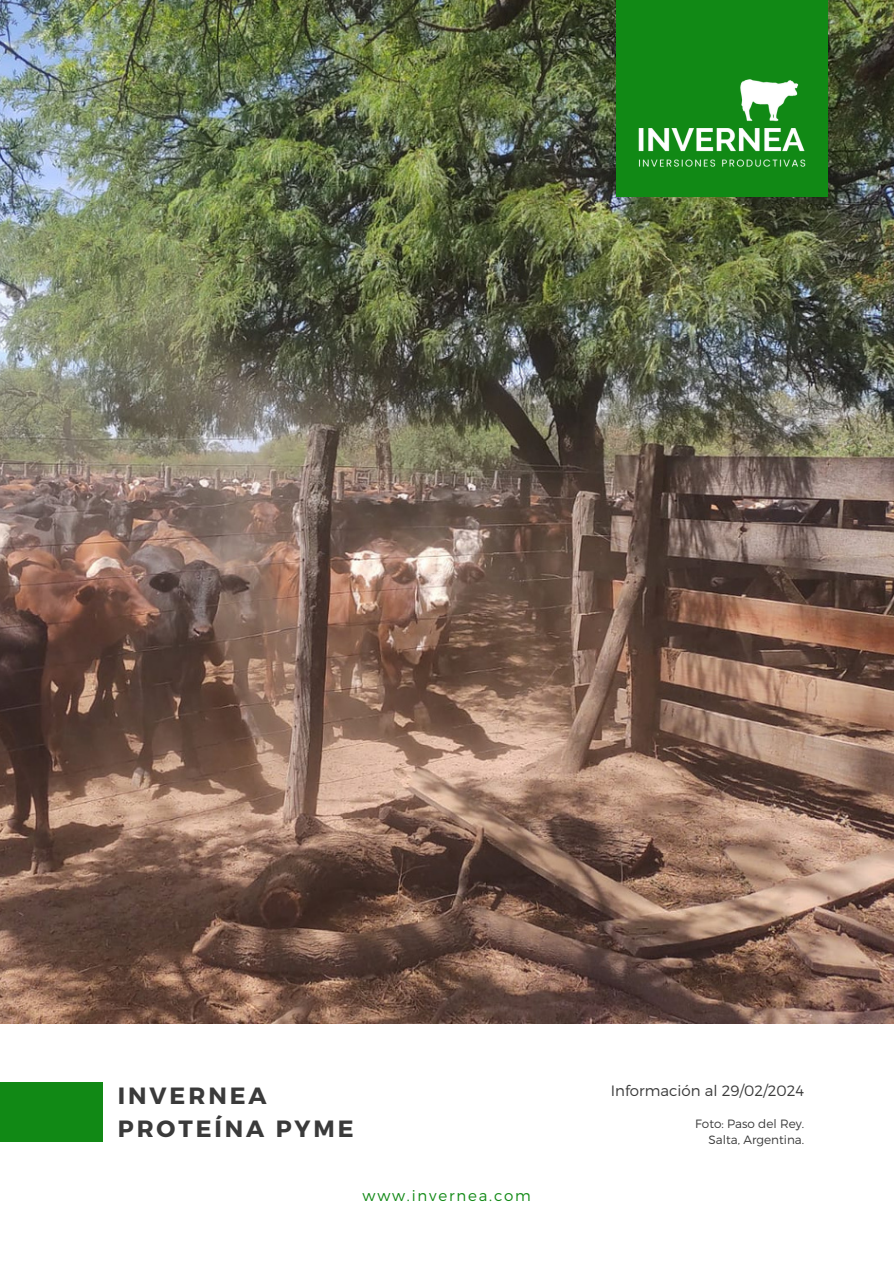
<style>
.page{position:relative;width:894px;height:1264px;background:#fff}
.page>*{position:absolute;margin:0;border:0;box-sizing:border-box;transform-origin:0 0}
.t1{font:700 23.55px/32.7px "Montserrat";letter-spacing:.125em;color:#3a3a3a}
.t2{font:300 15px "Montserrat";color:#3a3a3a}
.t3{font:300 15px "Montserrat";letter-spacing:.12em;color:#118915}
.t4{font:300 12px "Montserrat";color:#3a3a3a}
</style>
<div class="page">
<img style="left:0;top:0;width:893px;height:1023px">
<div style="left:615px;top:0;width:211px;height:196px;background:#118915"></div>
<img style="left:615px;top:65px;width:191px;height:116px">
<div style="left:0;top:1082px;width:103px;height:59px;background:#118915"></div>
<p class="t1" style="left:118px;top:1078px;width:237px">INVERNEA<br>PROTEÍNA PYME</p>
<p class="t3" style="left:362px;top:1185px;width:170px">www.invernea.com</p>
<h1 class="t2" style="left:610px;top:1081px;width:195px">Información al 29/02/2024</h1>
<h2 class="t4" style="left:695px;top:1116px;width:110px">Foto: Paso del Rey.</h2>
<p class="t4" style="left:708px;top:1132px;width:97px">Salta, Argentina.</p>
</div>
